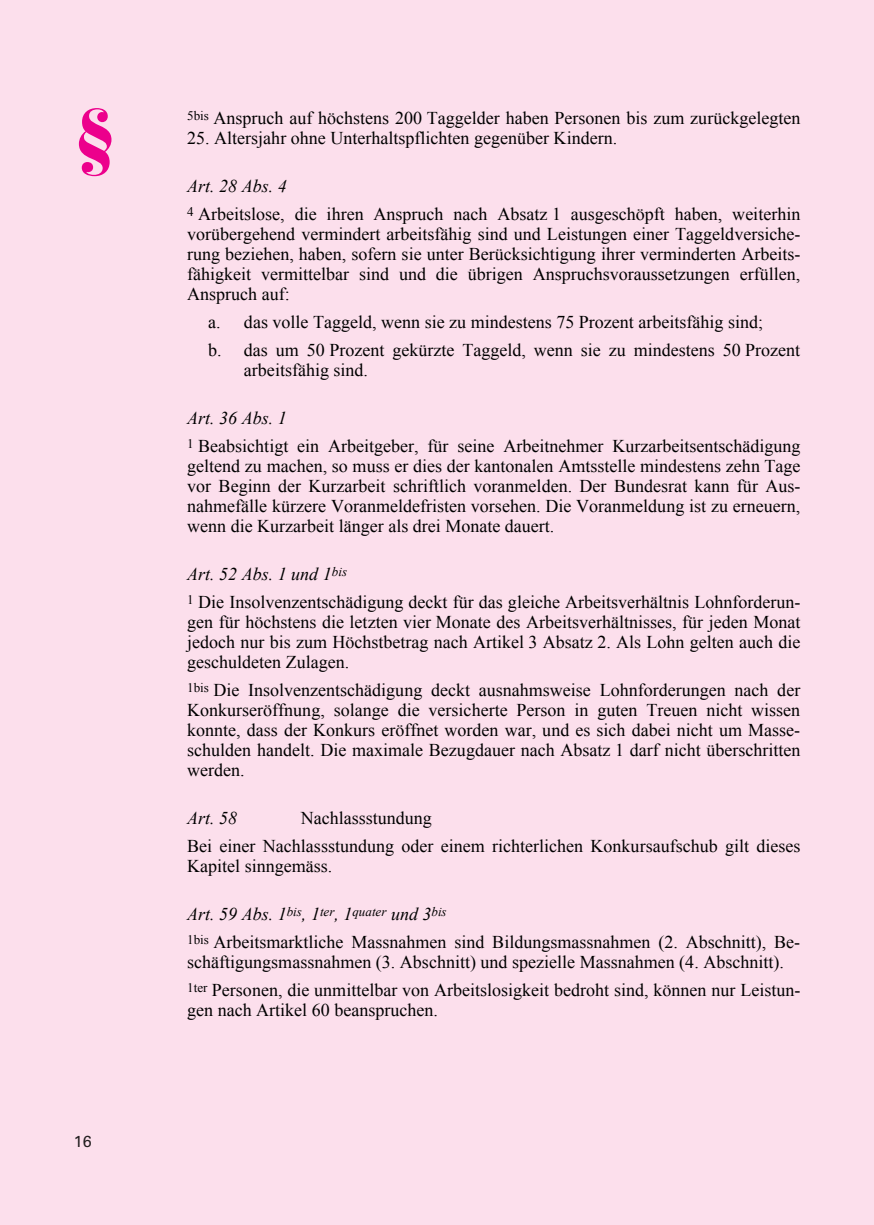
<style>
.page{position:relative;width:874px;height:1225px;background:#fff}
.page>*{position:absolute;margin:0;border:0;box-sizing:border-box;transform-origin:0 0}
.t1{font:900 70px "Bauer Bodoni";color:#ec008c}
.t2{font:18px/20px "Times New Roman";color:#000}
.t3{font:italic 18px "Times New Roman";color:#000}
.t4{font:16px "Univers";color:#231f20}
.s1{font-style:italic}
</style>
<div class="page">
<div style="left:0;top:0;width:873px;height:1224px;background:#fcdfec"></div>
<h1 class="t1" style="left:74px;top:107px;width:44px">§</h1>
<p class="t4" style="left:74px;top:1136px;width:19px">16</p>
<p class="t2" style="left:187px;top:107px;width:614px"><sup>5bis</sup> Anspruch auf höchstens 200 Taggelder haben Personen bis zum zurückgelegten</p>
<p class="t2" style="left:187px;top:128px;width:431px">25. Altersjahr ohne Unterhaltspflichten gegenüber Kindern.</p>
<p class="t2" style="left:187px;top:172px;width:614px;line-height:28px"><span class="s1">Art. 28 Abs. 4<br></span><sup>4</sup> Arbeitslose, die ihren Anspruch nach Absatz 1 ausgeschöpft haben, weiterhin</p>
<p class="t2" style="left:187px;top:224px;width:614px;text-align:justify">vorübergehend vermindert arbeitsfähig sind und Leistungen einer Taggeldversiche&shy;rung beziehen, haben, sofern sie unter Berücksichtigung ihrer verminderten Arbeits&shy;fähigkeit vermittelbar sind und die übrigen Anspruchsvoraussetzungen erfüllen, Anspruch auf:</p>
<p class="t2" style="left:208px;top:307px;width:593px;line-height:28px">a. das volle Taggeld, wenn sie zu mindestens 75 Prozent arbeitsfähig sind;<br>b. das um 50 Prozent gekürzte Taggeld, wenn sie zu mindestens 50 Prozent</p>
<p class="t2" style="left:244px;top:360px;width:126px">arbeitsfähig sind.</p>
<p class="t2" style="left:187px;top:404px;width:614px;line-height:28px"><span class="s1">Art. 36 Abs. 1<br></span><sup>1</sup> Beabsichtigt ein Arbeitgeber, für seine Arbeitnehmer Kurzarbeitsentschädigung</p>
<p class="t2" style="left:187px;top:456px;width:614px;text-align:justify">geltend zu machen, so muss er dies der kantonalen Amtsstelle mindestens zehn Tage vor Beginn der Kurzarbeit schriftlich voranmelden. Der Bundesrat kann für Aus&shy;nahmefälle kürzere Voranmeldefristen vorsehen. Die Voranmeldung ist zu erneuern, wenn die Kurzarbeit länger als drei Monate dauert.</p>
<p class="t2" style="left:187px;top:560px;width:614px;line-height:28px"><span class="s1">Art. 52 Abs. 1 und 1</span><sup>bis<br></sup><sup>1</sup> Die Insolvenzentschädigung deckt für das gleiche Arbeitsverhältnis Lohnforderun-</p>
<p class="t2" style="left:187px;top:612px;width:614px;text-align:justify">gen für höchstens die letzten vier Monate des Arbeitsverhältnisses, für jeden Monat jedoch nur bis zum Höchstbetrag nach Artikel 3 Absatz 2. Als Lohn gelten auch die geschuldeten Zulagen.</p>
<p class="t2" style="left:187px;top:680px;width:614px;text-align:justify"><sup>1bis</sup> Die Insolvenzentschädigung deckt ausnahmsweise Lohnforderungen nach der Konkurseröffnung, solange die versicherte Person in guten Treuen nicht wissen konnte, dass der Konkurs eröffnet worden war, und es sich dabei nicht um Masse&shy;schulden handelt. Die maximale Bezugdauer nach Absatz 1 darf nicht überschritten werden.</p>
<p class="t3" style="left:187px;top:808px;width:51px">Art. 58</p>
<p class="t2" style="left:187px;top:804px;width:614px;line-height:28px;text-indent:113px">Nachlassstundung<br>Bei einer Nachlassstundung oder einem richterlichen Konkursaufschub gilt dieses</p>
<p class="t2" style="left:187px;top:856px;width:147px">Kapitel sinngemäss.</p>
<p class="t2" style="left:187px;top:900px;width:614px;line-height:28px"><span class="s1">Art. 59 Abs. 1</span><sup>bis</sup><span class="s1">, 1</span><sup>ter</sup><span class="s1">, 1</span><sup>quater</sup> <span class="s1">und 3</span><sup>bis<br></sup><sup>1bis</sup> Arbeitsmarktliche Massnahmen sind Bildungsmassnahmen (2. Abschnitt), Be-</p>
<p class="t2" style="left:187px;top:948px;width:614px;line-height:28px">schäftigungsmassnahmen (3. Abschnitt) und spezielle Massnahmen (4. Abschnitt).<br><sup>1ter</sup> Personen, die unmittelbar von Arbeitslosigkeit bedroht sind, können nur Leistun-</p>
<p class="t2" style="left:187px;top:1000px;width:252px">gen nach Artikel 60 beanspruchen.</p>
</div>
